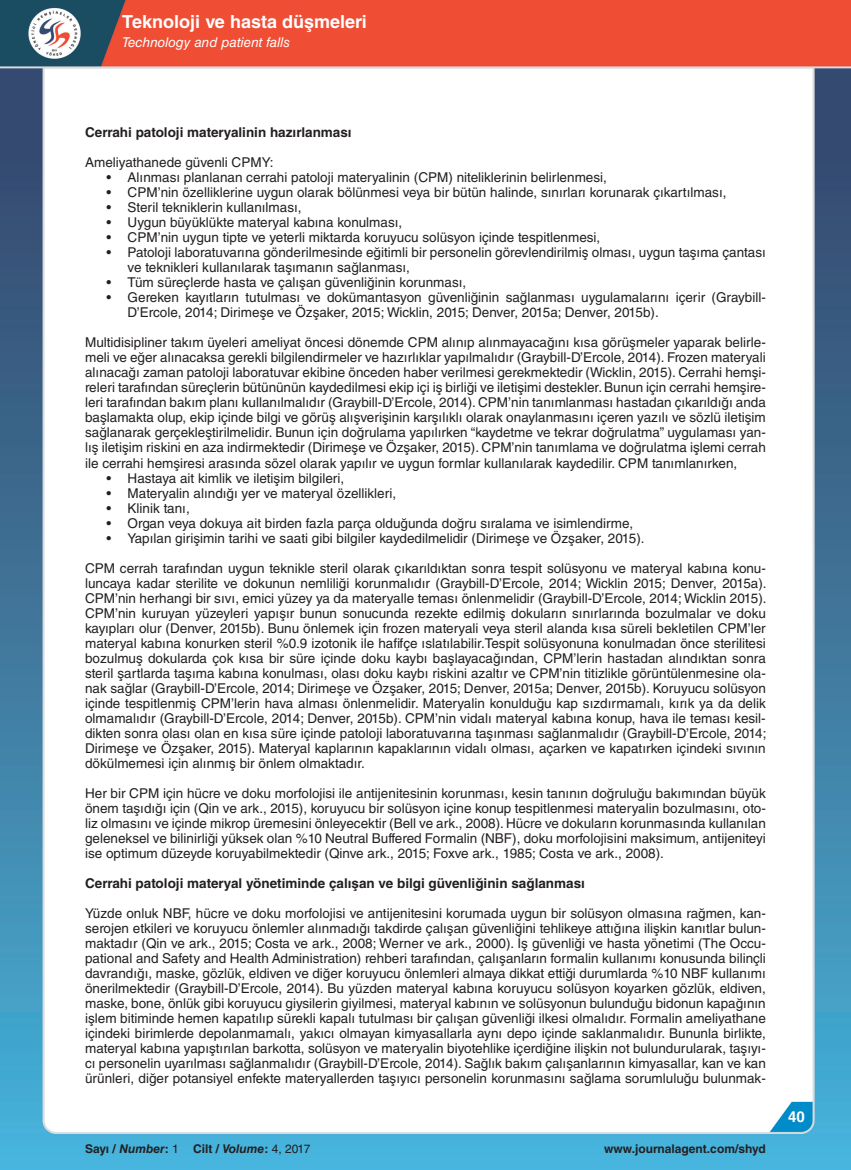
<style>
.page{position:relative;width:851px;height:1170px;background:#fff}
.page>*{position:absolute;margin:0;border:0;box-sizing:border-box;transform-origin:0 0}
.t1{font:700 18px "Helvetica LT Std";color:#fff}
.t2{font:700 15px "Helvetica LT Std";color:#fff}
.t3{font:13.5px/15px "Helvetica LT Std";color:#231f20;text-align:justify}
.t4{font:700 13.5px "Helvetica LT Std";color:#231f20}
.t5{font:italic 13.5px "Helvetica LT Std";color:#fff}
.t6{font:700 12px "Helvetica LT Std";color:#231f20}
.s1{font-style:italic}
.s2{font-weight:400}
</style>
<div class="page">
<img style="left:0;top:0;width:850px;height:1169px">
<h1 class="t1" style="left:122px;top:10px;width:246px">Teknoloji ve hasta düşmeleri</h1>
<p class="t5" style="left:122px;top:35px;width:169px">Technology and patient falls</p>
<p class="t4" style="left:85px;top:124px;width:268px">Cerrahi patoloji materyalinin hazırlanması</p>
<p class="t3" style="left:85px;top:155px;width:190px">Ameliyathanede güvenli CPMY:</p>
<p class="t3" style="left:106px;top:170px;width:502px">• Alınması planlanan cerrahi patoloji materyalinin (CPM) niteliklerinin belirlenmesi,</p>
<p class="t3" style="left:106px;top:185px;width:621px">• CPM’nin özelliklerine uygun olarak bölünmesi veya bir bütün halinde, sınırları korunarak çıkartılması,</p>
<p class="t3" style="left:106px;top:200px;width:197px">• Steril tekniklerin kullanılması,</p>
<p class="t3" style="left:106px;top:215px;width:297px">• Uygun büyüklükte materyal kabına konulması,</p>
<p class="t3" style="left:106px;top:230px;width:495px">• CPM’nin uygun tipte ve yeterli miktarda koruyucu solüsyon içinde tespitlenmesi,</p>
<p class="t3" style="left:128px;top:245px;width:639px;text-indent:-21px">• Patoloji laboratuvarına gönderilmesinde eğitimli bir personelin görevlendirilmiş olması, uygun taşıma çantası ve teknikleri kullanılarak taşımanın sağlanması,</p>
<p class="t3" style="left:106px;top:275px;width:361px">• Tüm süreçlerde hasta ve çalışan güvenliğinin korunması,</p>
<p class="t3" style="left:128px;top:290px;width:639px;text-indent:-21px">• Gereken kayıtların tutulması ve dokümantasyon güvenliğinin sağlanması uygulamalarını içerir (Graybill-<br>D’Ercole, 2014; Dirimeşe ve Özşaker, 2015; Wicklin, 2015; Denver, 2015a; Denver, 2015b).</p>
<p class="t3" style="left:85px;top:335px;width:682px">Multidisipliner takım üyeleri ameliyat öncesi dönemde CPM alınıp alınmayacağını kısa görüşmeler yaparak belirle&shy;meli ve eğer alınacaksa gerekli bilgilendirmeler ve hazırlıklar yapılmalıdır (Graybill-D’Ercole, 2014). Frozen materyali alınacağı zaman patoloji laboratuvar ekibine önceden haber verilmesi gerekmektedir (Wicklin, 2015). Cerrahi hemşi&shy;releri tarafından süreçlerin bütününün kaydedilmesi ekip içi iş birliği ve iletişimi destekler. Bunun için cerrahi hemşire&shy;leri tarafından bakım planı kullanılmalıdır (Graybill-D’Ercole, 2014). CPM’nin tanımlanması hastadan çıkarıldığı anda başlamakta olup, ekip içinde bilgi ve görüş alışverişinin karşılıklı olarak onaylanmasını içeren yazılı ve sözlü iletişim sağlanarak gerçekleştirilmelidir. Bunun için doğrulama yapılırken “kaydetme ve tekrar doğrulatma” uygulaması yan&shy;lış iletişim riskini en aza indirmektedir (Dirimeşe ve Özşaker, 2015). CPM’nin tanımlama ve doğrulatma işlemi cerrah ile cerrahi hemşiresi arasında sözel olarak yapılır ve uygun formlar kullanılarak kaydedilir. CPM tanımlanırken,</p>
<p class="t3" style="left:106px;top:470px;width:239px">• Hastaya ait kimlik ve iletişim bilgileri,</p>
<p class="t3" style="left:106px;top:485px;width:291px">• Materyalin alındığı yer ve materyal özellikleri,</p>
<p class="t3" style="left:106px;top:500px;width:85px">• Klinik tanı,</p>
<p class="t3" style="left:106px;top:515px;width:528px">• Organ veya dokuya ait birden fazla parça olduğunda doğru sıralama ve isimlendirme,</p>
<p class="t3" style="left:106px;top:530px;width:539px">• Yapılan girişimin tarihi ve saati gibi bilgiler kaydedilmelidir (Dirimeşe ve Özşaker, 2015).</p>
<p class="t3" style="left:85px;top:560px;width:683px">CPM cerrah tarafından uygun teknikle steril olarak çıkarıldıktan sonra tespit solüsyonu ve materyal kabına konu&shy;luncaya kadar sterilite ve dokunun nemliliği korunmalıdır (Graybill-D’Ercole, 2014; Wicklin 2015; Denver, 2015a).<br>CPM’nin herhangi bir sıvı, emici yüzey ya da materyalle teması önlenmelidir (Graybill-D’Ercole, 2014; Wicklin 2015).<br>CPM’nin kuruyan yüzeyleri yapışır bunun sonucunda rezekte edilmiş dokuların sınırlarında bozulmalar ve doku kayıpları olur (Denver, 2015b). Bunu önlemek için frozen materyali veya steril alanda kısa süreli bekletilen CPM’ler materyal kabına konurken steril %0.9 izotonik ile hafifçe ıslatılabilir.Tespit solüsyonuna konulmadan önce sterilitesi bozulmuş dokularda çok kısa bir süre içinde doku kaybı başlayacağından, CPM’lerin hastadan alındıktan sonra steril şartlarda taşıma kabına konulması, olası doku kaybı riskini azaltır ve CPM’nin titizlikle görüntülenmesine ola&shy;nak sağlar (Graybill-D’Ercole, 2014; Dirimeşe ve Özşaker, 2015; Denver, 2015a; Denver, 2015b). Koruyucu solüsyon içinde tespitlenmiş CPM’lerin hava alması önlenmelidir. Materyalin konulduğu kap sızdırmamalı, kırık ya da delik olmamalıdır (Graybill-D’Ercole, 2014; Denver, 2015b). CPM’nin vidalı materyal kabına konup, hava ile teması kesil&shy;dikten sonra olası olan en kısa süre içinde patoloji laboratuvarına taşınması sağlanmalıdır (Graybill-D’Ercole, 2014; Dirimeşe ve Özşaker, 2015). Materyal kaplarının kapaklarının vidalı olması, açarken ve kapatırken içindeki sıvının dökülmemesi için alınmış bir önlem olmaktadır.</p>
<p class="t3" style="left:85px;top:785px;width:682px">Her bir CPM için hücre ve doku morfolojisi ile antijenitesinin korunması, kesin tanının doğruluğu bakımından büyük önem taşıdığı için (Qin ve ark., 2015), koruyucu bir solüsyon içine konup tespitlenmesi materyalin bozulmasını, oto&shy;liz olmasını ve içinde mikrop üremesini önleyecektir (Bell ve ark., 2008). Hücre ve dokuların korunmasında kullanılan geleneksel ve bilinirliği yüksek olan %10 Neutral Buffered Formalin (NBF), doku morfolojisini maksimum, antijeniteyi ise optimum düzeyde koruyabilmektedir (Qinve ark., 2015; Foxve ark., 1985; Costa ve ark., 2008).</p>
<p class="t4" style="left:85px;top:874px;width:501px">Cerrahi patoloji materyal yönetiminde çalışan ve bilgi güvenliğinin sağlanması</p>
<p class="t3" style="left:85px;top:905px;width:682px">Yüzde onluk NBF, hücre ve doku morfolojisi ve antijenitesini korumada uygun bir solüsyon olmasına rağmen, kan&shy;serojen etkileri ve koruyucu önlemler alınmadığı takdirde çalışan güvenliğini tehlikeye attığına ilişkin kanıtlar bulun&shy;maktadır (Qin ve ark., 2015; Costa ve ark., 2008; Werner ve ark., 2000). İş güvenliği ve hasta yönetimi (The Occu&shy;pational and Safety and Health Administration) rehberi tarafından, çalışanların formalin kullanımı konusunda bilinçli davrandığı, maske, gözlük, eldiven ve diğer koruyucu önlemleri almaya dikkat ettiği durumlarda %10 NBF kullanımı önerilmektedir (Graybill-D’Ercole, 2014). Bu yüzden materyal kabına koruyucu solüsyon koyarken gözlük, eldiven, maske, bone, önlük gibi koruyucu giysilerin giyilmesi, materyal kabının ve solüsyonun bulunduğu bidonun kapağının işlem bitiminde hemen kapatılıp sürekli kapalı tutulması bir çalışan güvenliği ilkesi olmalıdır. Formalin ameliyathane içindeki birimlerde depolanmamalı, yakıcı olmayan kimyasallarla aynı depo içinde saklanmalıdır. Bununla birlikte, materyal kabına yapıştırılan barkotta, solüsyon ve materyalin biyotehlike içerdiğine ilişkin not bulundurularak, taşıyı&shy;cı personelin uyarılması sağlanmalıdır (Graybill-D’Ercole, 2014). Sağlık bakım çalışanlarının kimyasallar, kan ve kan ürünleri, diğer potansiyel enfekte materyallerden taşıyıcı personelin korunmasını sağlama sorumluluğu bulunmak-</p>
<p class="t6" style="left:85px;top:1141px;width:227px">Sayı / <span class="s1">Number</span>: <span class="s2">1</span> Cilt / <span class="s1">Volume</span>: <span class="s2">4, 2017</span></p>
<p class="t6" style="left:604px;top:1141px;width:163px">www.journalagent.com/shyd</p>
<p class="t2" style="left:787px;top:1107px;width:18px">40</p>
</div>
